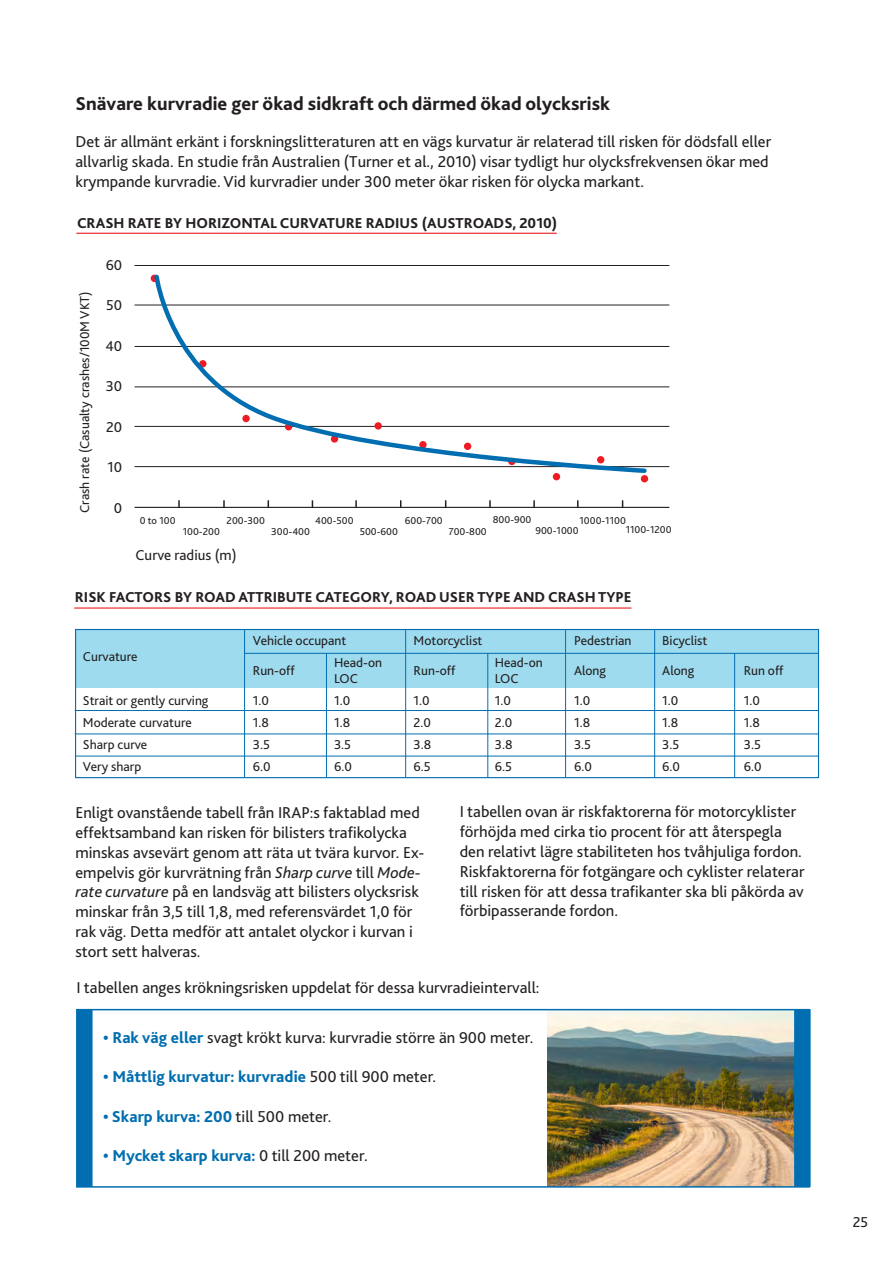
<style>
.page{position:relative;width:893px;height:1263px;background:#fff}
.page>*{position:absolute;margin:0;border:0;box-sizing:border-box;transform-origin:0 0}
.t1{font:800 19.5px "Bliss 2";color:#231f20}
.t2{font:16.5px/19.8px "Bliss 2";color:#231f20}
.t3{font:800 16.5px "Bliss 2";color:#006eb0}
.t4{font:800 15px "Bliss 2";color:#231f20}
.t5{font:15px "Bliss 2";color:#231f20}
.t6{font:13.5px/21.9px "Bliss 2";color:#231f20}
.t7{font:10.5px "Bliss 2";color:#231f20}
.s1{font-style:italic}
.s2{font-weight:800;color:#006eb0}
.s3{font-weight:400;color:#231f20}
</style>
<div class="page">
<img style="left:547px;top:1010px;width:247px;height:176px">
<div style="left:76px;top:1009px;width:17px;height:178px;background:#006eb0"></div>
<hr style="left:76px;top:1009px;width:734px;height:1px;background:#006eb0">
<hr style="left:76px;top:1186px;width:734px;height:2px;background:#006eb0">
<div style="left:794px;top:1009px;width:17px;height:178px;background:#006eb0"></div>
<div style="left:75px;top:629px;width:743px;height:59px;background:#9edbee"></div>
<div style="left:75px;top:629px;width:744px;height:149px;border:1px solid #006eb0"></div>
<hr style="left:244px;top:630px;width:1px;height:147px;background:#006eb0">
<hr style="left:565px;top:630px;width:1px;height:147px;background:#006eb0">
<hr style="left:654px;top:630px;width:1px;height:148px;background:#006eb0">
<hr style="left:405px;top:630px;width:1px;height:147px;background:#006eb0">
<hr style="left:326px;top:653px;width:1px;height:124px;background:#006eb0">
<hr style="left:488px;top:653px;width:1px;height:124px;background:#006eb0">
<hr style="left:734px;top:653px;width:1px;height:125px;background:#006eb0">
<hr style="left:245px;top:653px;width:573px;height:1px;background:#006eb0">
<hr style="left:75px;top:710px;width:743px;height:1px;background:#006eb0">
<hr style="left:75px;top:734px;width:743px;height:1px;background:#006eb0">
<hr style="left:74px;top:607px;width:557px;height:2px;background:#ed1c24">
<hr style="left:76px;top:756px;width:742px;height:1px;background:#006eb0">
<hr style="left:76px;top:233px;width:481px;height:1px;background:#ed1c24">
<hr style="left:135px;top:265px;width:534px;height:1px;background:#231f20">
<hr style="left:135px;top:305px;width:534px;height:1px;background:#231f20">
<hr style="left:135px;top:346px;width:534px;height:1px;background:#231f20">
<hr style="left:135px;top:387px;width:534px;height:1px;background:#231f20">
<hr style="left:135px;top:426px;width:534px;height:1px;background:#231f20">
<hr style="left:135px;top:466px;width:534px;height:1px;background:#231f20">
<hr style="left:135px;top:507px;width:534px;height:1px;background:#231f20">
<div style="left:151px;top:275px;width:7px;height:7px;background:#ed1c24;border-radius:50%"></div>
<div style="left:553px;top:473px;width:7px;height:7px;background:#ed1c24;border-radius:50%"></div>
<div style="left:641px;top:475px;width:7px;height:7px;background:#ed1c24;border-radius:50%"></div>
<svg style="left:152px;top:274px;width:497px;height:201px"></svg>
<svg style="left:178px;top:500px;width:2px;height:7px"></svg>
<svg style="left:223px;top:500px;width:2px;height:7px"></svg>
<svg style="left:489px;top:500px;width:2px;height:7px"></svg>
<svg style="left:533px;top:500px;width:2px;height:7px"></svg>
<svg style="left:355px;top:500px;width:2px;height:7px"></svg>
<p class="t1" style="left:75px;top:91px;width:536px">Snävare kurvradie ger ökad sidkraft och därmed ökad olycksrisk</p>
<p class="t2" style="left:75px;top:132px;width:697px">Det är allmänt erkänt i forskningslitteraturen att en vägs kurvatur är relaterad till risken för dödsfall eller allvarlig skada. En studie från Australien (Turner et al., 2010) visar tydligt hur olycksfrekvensen ökar med krympande kurvradie. Vid kurvradier under 300 meter ökar risken för olycka markant.</p>
<p class="t4" style="left:77px;top:213px;width:482px">CRASH RATE BY HORIZONTAL CURVATURE RADIUS (AUSTROADS, 2010)</p>
<p class="t5" style="left:106px;top:256px;width:18px">60</p>
<p class="t5" style="left:106px;top:296px;width:18px">50</p>
<p class="t5" style="left:105px;top:337px;width:18px">40</p>
<p class="t5" style="left:106px;top:377px;width:18px">30</p>
<p class="t5" style="left:106px;top:418px;width:18px">20</p>
<p class="t5" style="left:108px;top:458px;width:16px">10</p>
<p class="t5" style="left:114px;top:499px;width:10px">0</p>
<p class="t7" style="left:140px;top:514px;width:37px">0 to 100</p>
<p class="t5" style="left:136px;top:545px;width:103px">Curve radius (m)</p>
<p class="t6" style="left:74px;top:513px;width:223px;rotate:-90deg">Crash rate (Casualty crashes/100M VKT)</p>
<p class="t7" style="left:493px;top:513px;width:40px">800-900</p>
<p class="t7" style="left:227px;top:514px;width:40px">200-300</p>
<p class="t7" style="left:405px;top:514px;width:39px">600-700</p>
<p class="t7" style="left:579px;top:514px;width:48px">1000-1100</p>
<p class="t7" style="left:315px;top:514px;width:40px">400-500</p>
<p class="t7" style="left:183px;top:525px;width:39px">100-200</p>
<p class="t7" style="left:626px;top:523px;width:47px">1100-1200</p>
<p class="t7" style="left:535px;top:524px;width:45px">900-1000</p>
<p class="t7" style="left:271px;top:525px;width:40px">300-400</p>
<p class="t7" style="left:360px;top:525px;width:40px">500-600</p>
<p class="t7" style="left:449px;top:525px;width:40px">700-800</p>
<p class="t4" style="left:75px;top:588px;width:558px">RISK FACTORS BY ROAD ATTRIBUTE CATEGORY, ROAD USER TYPE AND CRASH TYPE</p>
<p class="t6" style="left:83px;top:645px;width:56px">Curvature</p>
<p class="t6" style="left:83px;top:689px;width:127px">Strait or gently curving<br>Moderate curvature<br>Sharp curve<br>Very sharp</p>
<p class="t6" style="left:253px;top:629px;width:95px">Vehicle occupant</p>
<p class="t6" style="left:253px;top:659px;width:43px">Run-off</p>
<p class="t6" style="left:253px;top:689px;width:19px">1.0<br>1.8<br>3.5<br>6.0</p>
<p class="t6" style="left:334px;top:654px;width:49px;line-height:16.5px">Head-on<br>LOC</p>
<p class="t6" style="left:334px;top:689px;width:19px">1.0<br>1.8<br>3.5<br>6.0</p>
<p class="t6" style="left:414px;top:629px;width:70px">Motorcyclist</p>
<p class="t6" style="left:414px;top:659px;width:43px">Run-off</p>
<p class="t6" style="left:414px;top:689px;width:19px;text-align:justify">1.0<br>2.0<br>3.8<br>6.5</p>
<p class="t6" style="left:495px;top:654px;width:49px;line-height:16.5px">Head-on<br>LOC</p>
<p class="t6" style="left:495px;top:689px;width:19px;text-align:justify">1.0<br>2.0<br>3.8<br>6.5</p>
<p class="t6" style="left:574px;top:629px;width:59px">Pedestrian</p>
<p class="t6" style="left:574px;top:659px;width:34px">Along</p>
<p class="t6" style="left:574px;top:689px;width:19px">1.0<br>1.8<br>3.5<br>6.0</p>
<p class="t6" style="left:662px;top:629px;width:47px">Bicyclist</p>
<p class="t6" style="left:662px;top:659px;width:34px">Along</p>
<p class="t6" style="left:662px;top:689px;width:19px">1.0<br>1.8<br>3.5<br>6.0</p>
<p class="t6" style="left:744px;top:659px;width:41px">Run off</p>
<p class="t6" style="left:744px;top:689px;width:19px">1.0<br>1.8<br>3.5<br>6.0</p>
<p class="t2" style="left:75px;top:802px;width:350px">Enligt ovanstående tabell från IRAP:s faktablad med effektsamband kan risken för bilisters trafikolycka minskas avsevärt genom att räta ut tvära kurvor. Ex&shy;empelvis gör kurvrätning från <span class="s1">Sharp curve</span> till <span class="s1">Mode&shy;rate curvature</span> på en landsväg att bilisters olycksrisk minskar från 3,5 till 1,8, med referensvärdet 1,0 för rak väg. Detta medför att antalet olyckor i kurvan i stort sett halveras.</p>
<p class="t2" style="left:460px;top:801px;width:346px">I tabellen ovan är riskfaktorerna för motorcyklister förhöjda med cirka tio procent för att återspegla den relativt lägre stabiliteten hos tvåhjuliga fordon.<br>Riskfaktorerna för fotgängare och cyklister relaterar till risken för att dessa trafikanter ska bli påkörda av förbipasserande fordon.</p>
<p class="t2" style="left:76px;top:977px;width:465px">I tabellen anges krökningsrisken uppdelat för dessa kurvradieintervall:</p>
<p class="t2" style="left:103px;top:1027px;width:432px"><span class="s2">• Rak väg eller</span> svagt krökt kurva: kurvradie större än 900 meter.</p>
<p class="t3" style="left:103px;top:1066px;width:334px">• Måttlig kurvatur: kurvradie <span class="s3">500 till 900 meter.</span></p>
<p class="t3" style="left:103px;top:1106px;width:230px">• Skarp kurva: 200 <span class="s3">till 500 meter.</span></p>
<p class="t3" style="left:103px;top:1145px;width:266px">• Mycket skarp kurva: <span class="s3">0 till 200 meter.</span></p>
<p class="t5" style="left:853px;top:1212px;width:17px">25</p>
</div>
